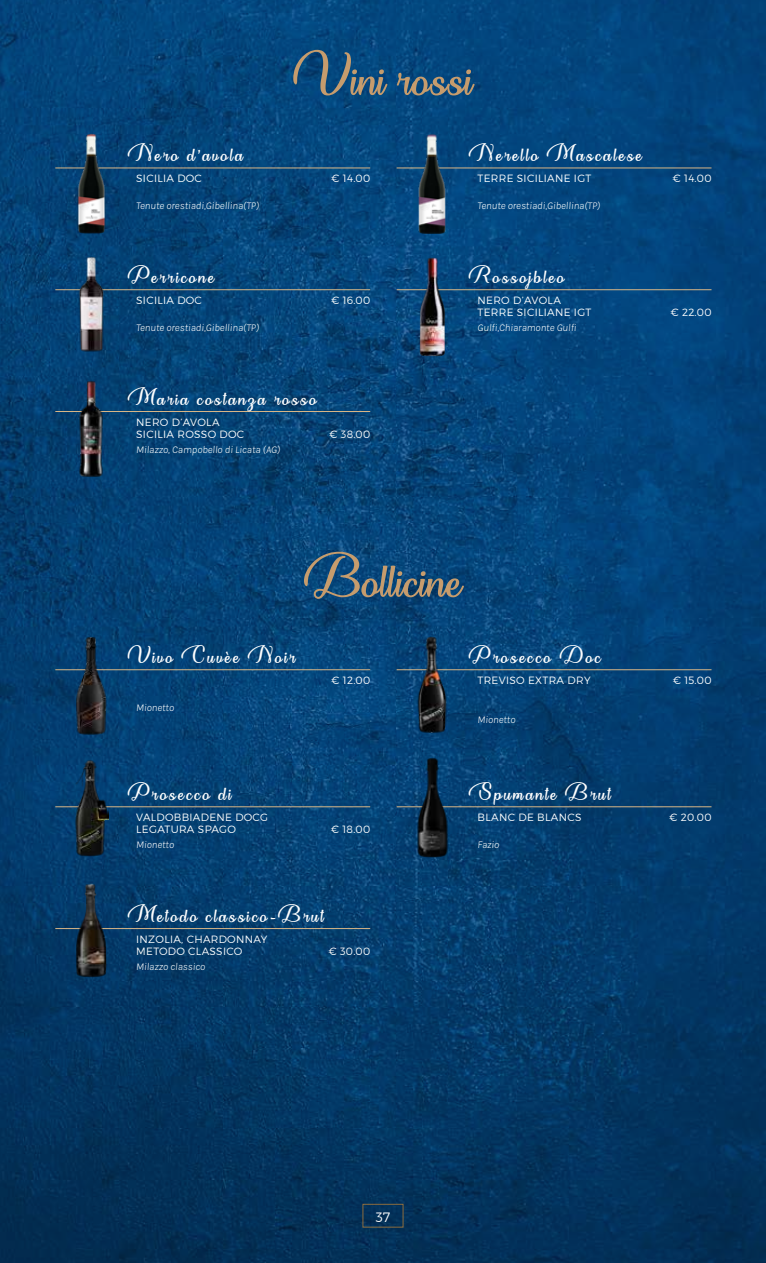
<style>
.page{position:relative;width:766px;height:1263px;background:#fff}
.page>*{position:absolute;margin:0;border:0;box-sizing:border-box;transform-origin:0 0}
.t1{font:64.5px "Dream Her";color:#c69c6d}
.t2{font:25.5px "Dream Her";letter-spacing:.08em;color:#fff}
.t3{font:300 13.5px "Montserrat";color:#fff}
.t4{font:300 10.5px/12px "Montserrat";letter-spacing:.03em;color:#fff}
.t5{font:italic 300 10.5px "Karla";color:#fff}
</style>
<div class="page">
<img style="left:0;top:0;width:765px;height:1263px">
<hr style="left:55px;top:168px;width:315px;height:1px;background:#d9b686">
<hr style="left:55px;top:669px;width:315px;height:1px;background:#d9b686">
<hr style="left:55px;top:289px;width:315px;height:1px;background:#d9b686">
<hr style="left:55px;top:806px;width:315px;height:1px;background:#d9b686">
<hr style="left:55px;top:928px;width:315px;height:1px;background:#d9b686">
<hr style="left:396px;top:168px;width:315px;height:1px;background:#d9b686">
<hr style="left:396px;top:669px;width:315px;height:1px;background:#d9b686">
<hr style="left:396px;top:289px;width:315px;height:1px;background:#d9b686">
<hr style="left:55px;top:411px;width:315px;height:1px;background:#d9b686">
<hr style="left:396px;top:806px;width:315px;height:1px;background:#d9b686">
<img style="left:69px;top:133px;width:44px;height:101px">
<img style="left:75px;top:635px;width:32px;height:101px">
<img style="left:72px;top:255px;width:38px;height:101px">
<img style="left:74px;top:756px;width:34px;height:102px">
<img style="left:66px;top:878px;width:50px;height:102px">
<img style="left:411px;top:133px;width:42px;height:101px">
<img style="left:410px;top:635px;width:44px;height:101px">
<img style="left:408px;top:255px;width:48px;height:101px">
<img style="left:67px;top:376px;width:48px;height:102px">
<img style="left:413px;top:756px;width:38px;height:102px">
<div style="left:362px;top:1204px;width:41px;height:23px;border:1px solid #8c6c3d"></div>
<h1 class="t1" style="left:293px;top:40px;width:181px">Vini rossi</h1>
<h2 class="t2" style="left:128px;top:139px;width:117px">Nero d’avola</h2>
<p class="t4" style="left:136px;top:172px;width:67px">SICILIA DOC</p>
<p class="t4" style="left:331px;top:172px;width:40px">€ 14.00</p>
<p class="t5" style="left:136px;top:199px;width:124px">Tenute orestiadi,Gibellina(TP)</p>
<h2 class="t2" style="left:128px;top:261px;width:88px">Perricone</h2>
<p class="t4" style="left:136px;top:294px;width:67px">SICILIA DOC</p>
<p class="t4" style="left:331px;top:294px;width:41px">€ 16.00</p>
<p class="t5" style="left:136px;top:320px;width:124px">Tenute orestiadi,Gibellina(TP)</p>
<h2 class="t2" style="left:128px;top:383px;width:190px">Maria costanza rosso</h2>
<p class="t4" style="left:136px;top:416px;width:109px">NERO D’AVOLA<br>SICILIA ROSSO DOC</p>
<p class="t4" style="left:329px;top:428px;width:42px">€ 38.00</p>
<p class="t5" style="left:136px;top:442px;width:145px">Milazzo, Campobello di Licata (AG)</p>
<h2 class="t2" style="left:469px;top:139px;width:175px">Nerello Mascalese</h2>
<p class="t4" style="left:477px;top:172px;width:115px">TERRE SICILIANE IGT</p>
<p class="t4" style="left:672px;top:172px;width:40px">€ 14.00</p>
<p class="t5" style="left:477px;top:199px;width:124px">Tenute orestiadi,Gibellina(TP)</p>
<h2 class="t2" style="left:469px;top:261px;width:97px">Rossojbleo</h2>
<p class="t4" style="left:477px;top:294px;width:115px">NERO D’AVOLA<br>TERRE SICILIANE IGT</p>
<p class="t4" style="left:670px;top:306px;width:43px">€ 22.00</p>
<p class="t5" style="left:477px;top:320px;width:101px">Gulfi,Chiaramonte Gulfi</p>
<h1 class="t1" style="left:304px;top:541px;width:159px">Bollicine</h1>
<h2 class="t2" style="left:128px;top:641px;width:169px">Vivo Cuvèe Noir</h2>
<p class="t5" style="left:136px;top:700px;width:39px">Mionetto</p>
<p class="t4" style="left:331px;top:674px;width:40px">€ 12.00</p>
<h2 class="t2" style="left:128px;top:778px;width:105px">Prosecco di</h2>
<p class="t4" style="left:136px;top:811px;width:133px">VALDOBBIADENE DOCG<br>LEGATURA SPAGO</p>
<p class="t4" style="left:331px;top:823px;width:41px">€ 18.00</p>
<p class="t5" style="left:136px;top:837px;width:39px">Mionetto</p>
<h2 class="t2" style="left:128px;top:900px;width:197px">Metodo classico-Brut</h2>
<p class="t4" style="left:136px;top:933px;width:133px">INZOLIA, CHARDONNAY<br>METODO CLASSICO</p>
<p class="t4" style="left:328px;top:945px;width:43px">€ 30.00</p>
<p class="t5" style="left:136px;top:959px;width:71px">Milazzo classico</p>
<h2 class="t2" style="left:469px;top:641px;width:134px">Prosecco Doc</h2>
<p class="t4" style="left:477px;top:674px;width:114px">TREVISO EXTRA DRY</p>
<p class="t4" style="left:672px;top:674px;width:40px">€ 15.00</p>
<p class="t5" style="left:477px;top:712px;width:39px">Mionetto</p>
<h2 class="t2" style="left:469px;top:778px;width:143px">Spumante Brut</h2>
<p class="t4" style="left:477px;top:811px;width:105px">BLANC DE BLANCS</p>
<p class="t4" style="left:669px;top:811px;width:44px">€ 20.00</p>
<p class="t5" style="left:477px;top:837px;width:23px">Fazio</p>
<p class="t3" style="left:375px;top:1208px;width:16px">37</p>
</div>
